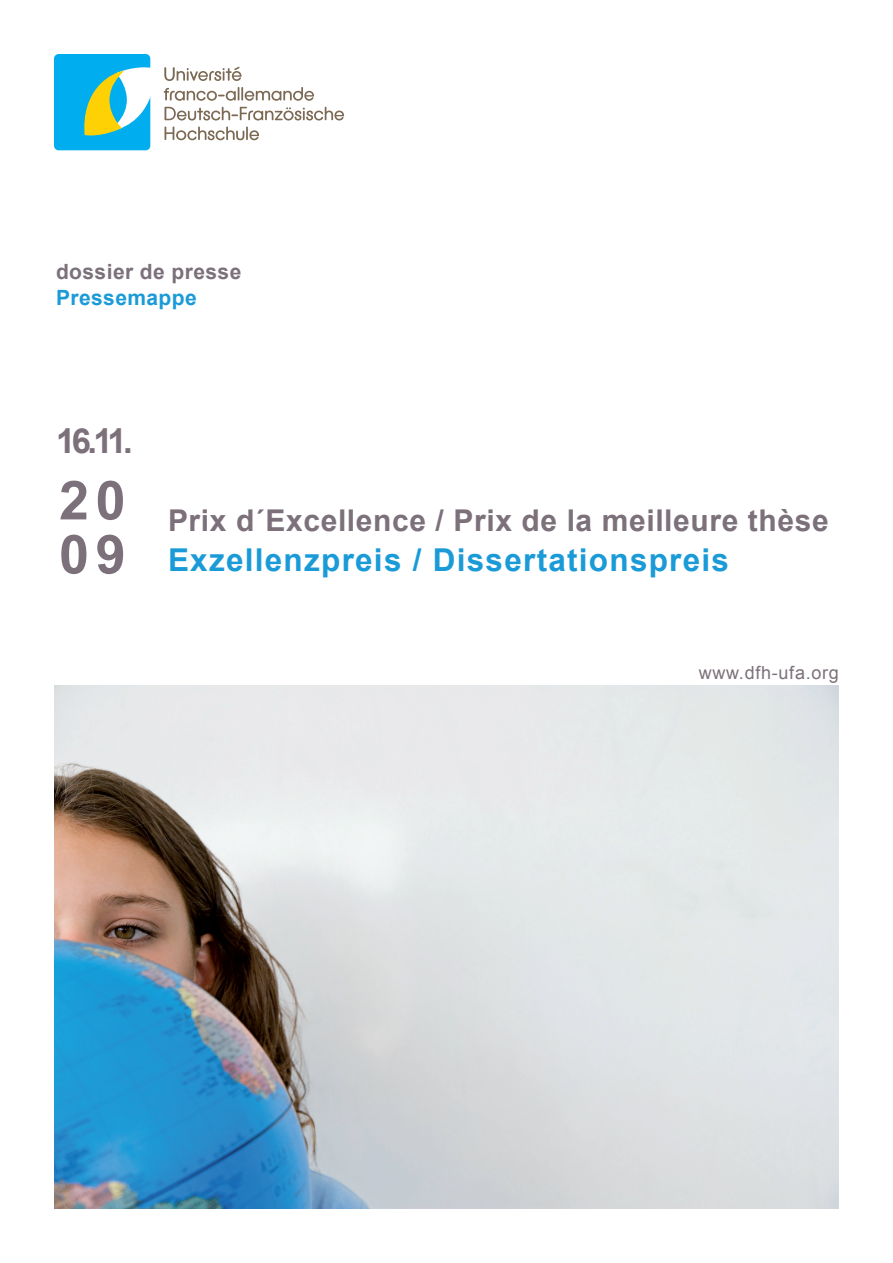
<style>
.page{position:relative;width:893px;height:1263px;background:#fff}
.page>*{position:absolute;margin:0;border:0;box-sizing:border-box;transform-origin:0 0}
.t1{font:700 54px/54px "Arial";color:#7c717a}
.t2{font:700 34.5px "Arial";color:#7c717a}
.t3{font:700 31.5px "Arial";letter-spacing:.04em;color:#1a9bd7}
.t4{font:700 30px "Arial";letter-spacing:.02em;color:#7c717a}
.t5{font:700 21px "Arial";letter-spacing:.02em;color:#7c717a}
.t6{font:700 21px "Arial";letter-spacing:.02em;color:#1a9bd7}
.t7{font:18px "Arial";letter-spacing:.04em;color:#7c717a}
</style>
<div class="page">
<div style="left:54px;top:54px;width:96px;height:96px;background:#00aeef;border-radius:5px"></div>
<svg style="left:84px;top:67px;width:67px;height:68px"></svg>
<svg style="left:164px;top:67px;width:77px;height:14px"></svg>
<svg style="left:164px;top:87px;width:150px;height:14px"></svg>
<svg style="left:164px;top:107px;width:180px;height:14px"></svg>
<svg style="left:164px;top:127px;width:95px;height:13px"></svg>
<img style="left:54px;top:685px;width:785px;height:524px">
<p class="t5" style="left:56px;top:258px;width:187px">dossier de presse</p>
<p class="t6" style="left:56px;top:283px;width:142px">Pressemappe</p>
<p class="t2" style="left:56px;top:418px;width:78px">16.11.</p>
<h1 class="t1" style="left:59px;top:475px;width:68px">20<br>09</h1>
<p class="t4" style="left:168px;top:501px;width:662px">Prix d´Excellence / Prix de la meilleure thèse</p>
<p class="t3" style="left:168px;top:539px;width:563px">Exzellenzpreis / Dissertationspreis</p>
<p class="t7" style="left:699px;top:660px;width:142px">www.dfh-ufa.org</p>
</div>
